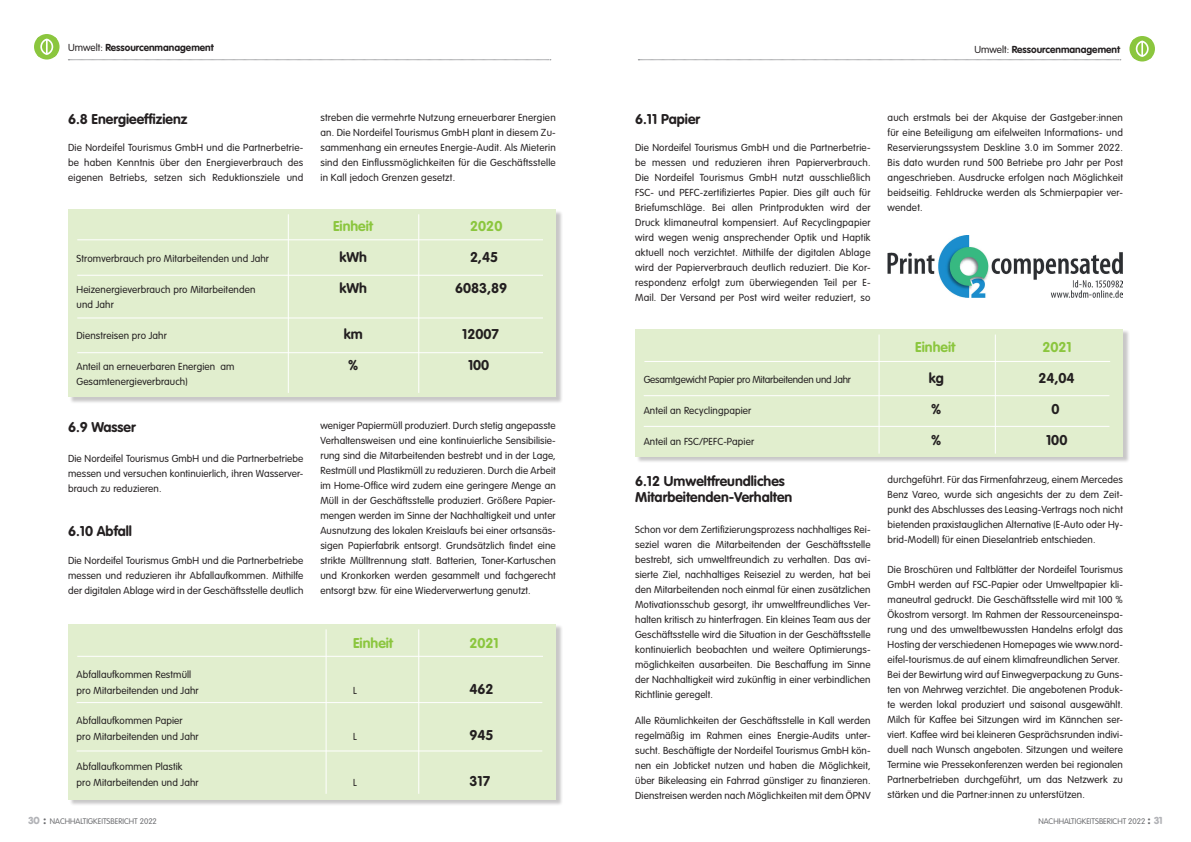
<style>
.page{position:relative;width:1191px;height:842px;background:#fff}
.page>*{position:absolute;margin:0;border:0;box-sizing:border-box;transform-origin:0 0}
.t1{font:700 14px/16px "VAG Rounded";color:#231f20}
.t2{font:700 14px "VAG Rounded";color:#8bc63e}
.t3{font:300 10px/15px "VAG Rounded";letter-spacing:.01em;color:#231f20;text-align:justify}
.t4{font:700 10px "VAG Rounded";color:#231f20}
.t5{font:300 10px "VAG Rounded";letter-spacing:-.02em;color:#231f20}
.t6{font:300 8px "VAG Rounded";color:#6c6d70}
.s1{font-weight:300}
.s2{font-weight:900;font-size:10px;color:#b2b3b7}
.s3{font-weight:900;font-size:12px}
</style>
<div class="page">
<svg style="left:1129px;top:36px;width:26px;height:26px"></svg>
<div style="left:1132px;top:39px;width:20px;height:20px;background:#8bc63e"></div>
<svg style="left:1135px;top:41px;width:13px;height:16px"></svg>
<svg style="left:34px;top:34px;width:26px;height:26px"></svg>
<div style="left:37px;top:37px;width:20px;height:20px;background:#8bc63e"></div>
<svg style="left:40px;top:39px;width:13px;height:16px"></svg>
<svg style="left:68px;top:60px;width:483px;height:1px"></svg>
<svg style="left:638px;top:60px;width:482px;height:1px"></svg>
<img style="left:887px;top:235px;width:236px;height:62px">
<div style="left:69px;top:210px;width:494px;height:194px;background:#231f20;opacity:.25"></div>
<div style="left:68px;top:209px;width:488px;height:187px;background:#e1eece"></div>
<hr style="left:77px;top:239px;width:466px;height:1px;background:#fff">
<hr style="left:77px;top:275px;width:466px;height:1px;background:#fff">
<hr style="left:77px;top:317px;width:466px;height:1px;background:#fff">
<hr style="left:77px;top:352px;width:466px;height:1px;background:#fff">
<hr style="left:288px;top:214px;width:1px;height:179px;background:#fff">
<hr style="left:418px;top:214px;width:1px;height:179px;background:#fff">
<div style="left:69px;top:624px;width:494px;height:182px;background:#231f20;opacity:.25"></div>
<div style="left:68px;top:624px;width:488px;height:175px;background:#e1eece"></div>
<hr style="left:77px;top:656px;width:466px;height:1px;background:#fff">
<hr style="left:77px;top:702px;width:465px;height:1px;background:#fff">
<hr style="left:77px;top:750px;width:465px;height:1px;background:#fff">
<hr style="left:325px;top:629px;width:1px;height:165px;background:#fff">
<hr style="left:418px;top:629px;width:1px;height:165px;background:#fff">
<div style="left:636px;top:330px;width:494px;height:134px;background:#231f20;opacity:.25"></div>
<div style="left:635px;top:329px;width:488px;height:127px;background:#e1eece"></div>
<hr style="left:644px;top:361px;width:466px;height:1px;background:#fff">
<hr style="left:643px;top:395px;width:466px;height:1px;background:#fff">
<hr style="left:643px;top:426px;width:466px;height:1px;background:#fff">
<hr style="left:878px;top:334px;width:1px;height:120px;background:#fff">
<hr style="left:994px;top:334px;width:1px;height:120px;background:#fff">
<p class="t4" style="left:68px;top:41px;width:147px"><span class="s1">Umwelt:</span> Ressourcenmanagement</p>
<p class="t4" style="left:974px;top:43px;width:147px"><span class="s1">Umwelt:</span> Ressourcenmanagement</p>
<h1 class="t1" style="left:68px;top:111px;width:121px">6.8 Energieeffizienz</h1>
<p class="t3" style="left:68px;top:140px;width:237px">Die Nordeifel Tourismus GmbH und die Partnerbetrie&shy;be haben Kenntnis über den Energieverbrauch des eigenen Betriebs, setzen sich Reduktionsziele und</p>
<p class="t3" style="left:320px;top:110px;width:237px">streben die vermehrte Nutzung erneuerbarer Energien an. Die Nordeifel Tourismus GmbH plant in diesem Zu&shy;sammenhang ein erneutes Energie-Audit. Als Mieterin sind den Einflussmöglichkeiten für die Geschäftsstelle in Kall jedoch Grenzen gesetzt.</p>
<h1 class="t2" style="left:333px;top:218px;width:41px">Einheit</h1>
<h1 class="t2" style="left:470px;top:218px;width:34px">2020</h1>
<p class="t3" style="left:77px;top:251px;width:194px">Stromverbrauch pro Mitarbeitenden und Jahr</p>
<h1 class="t1" style="left:339px;top:249px;width:29px">kWh</h1>
<h1 class="t1" style="left:470px;top:249px;width:29px">2,45</h1>
<p class="t3" style="left:77px;top:282px;width:180px">Heizenergieverbrauch pro Mitarbeitenden</p>
<h1 class="t1" style="left:339px;top:280px;width:29px">kWh</h1>
<h1 class="t1" style="left:455px;top:280px;width:53px">6083,89</h1>
<p class="t3" style="left:77px;top:297px;width:39px">und Jahr</p>
<p class="t3" style="left:77px;top:328px;width:92px">Dienstreisen pro Jahr</p>
<h1 class="t1" style="left:344px;top:326px;width:20px">km</h1>
<h1 class="t1" style="left:462px;top:326px;width:38px">12007</h1>
<p class="t3" style="left:77px;top:359px;width:159px">Anteil an erneuerbaren Energien am</p>
<h1 class="t1" style="left:348px;top:357px;width:12px">%</h1>
<h1 class="t1" style="left:468px;top:357px;width:23px">100</h1>
<p class="t3" style="left:77px;top:374px;width:113px">Gesamtenergieverbrauch)</p>
<h1 class="t1" style="left:68px;top:419px;width:69px">6.9 Wasser</h1>
<p class="t3" style="left:68px;top:451px;width:237px">Die Nordeifel Tourismus GmbH und die Partnerbetriebe messen und versuchen kontinuierlich, ihren Wasserver&shy;brauch zu reduzieren.</p>
<h1 class="t1" style="left:68px;top:523px;width:66px">6.10 Abfall</h1>
<p class="t3" style="left:68px;top:553px;width:237px">Die Nordeifel Tourismus GmbH und die Partnerbetriebe messen und reduzieren ihr Abfallaufkommen. Mithilfe der digitalen Ablage wird in der Geschäftsstelle deutlich</p>
<p class="t3" style="left:77px;top:666px;width:124px;line-height:16px">Abfallaufkommen Restmüll pro Mitarbeitenden und Jahr</p>
<p class="t3" style="left:77px;top:712px;width:124px;line-height:16px">Abfallaufkommen Papier pro Mitarbeitenden und Jahr</p>
<p class="t3" style="left:77px;top:758px;width:124px;line-height:16px">Abfallaufkommen Plastik pro Mitarbeitenden und Jahr</p>
<p class="t3" style="left:320px;top:418px;width:237px">weniger Papiermüll produziert. Durch stetig angepasste Verhaltensweisen und eine kontinuierliche Sensibilisie&shy;rung sind die Mitarbeitenden bestrebt und in der Lage, Restmüll und Plastikmüll zu reduzieren. Durch die Arbeit im Home-Office wird zudem eine geringere Menge an Müll in der Geschäftsstelle produziert. Größere Papier&shy;mengen werden im Sinne der Nachhaltigkeit und unter Ausnutzung des lokalen Kreislaufs bei einer ortsansäs&shy;sigen Papierfabrik entsorgt. Grundsätzlich findet eine strikte Mülltrennung statt. Batterien, Toner-Kartuschen und Kronkorken werden gesammelt und fachgerecht entsorgt bzw. für eine Wiederverwertung genutzt.</p>
<h1 class="t2" style="left:353px;top:635px;width:41px">Einheit</h1>
<h1 class="t2" style="left:469px;top:635px;width:31px">2021</h1>
<p class="t3" style="left:353px;top:683px;width:5px">L</p>
<h1 class="t1" style="left:469px;top:681px;width:26px">462</h1>
<p class="t3" style="left:353px;top:729px;width:5px">L</p>
<h1 class="t1" style="left:469px;top:727px;width:26px">945</h1>
<p class="t3" style="left:353px;top:775px;width:5px">L</p>
<h1 class="t1" style="left:469px;top:773px;width:22px">317</h1>
<h1 class="t1" style="left:635px;top:111px;width:67px">6.11 Papier</h1>
<p class="t3" style="left:635px;top:140px;width:237px">Die Nordeifel Tourismus GmbH und die Partnerbetrie&shy;be messen und reduzieren ihren Papierverbrauch.<br>Die Nordeifel Tourismus GmbH nutzt ausschließlich FSC- und PEFC-zertifiziertes Papier. Dies gilt auch für Briefumschläge. Bei allen Printprodukten wird der Druck klimaneutral kompensiert. Auf Recyclingpapier wird wegen wenig ansprechender Optik und Haptik aktuell noch verzichtet. Mithilfe der digitalen Ablage wird der Papierverbrauch deutlich reduziert. Die Kor&shy;respondenz erfolgt zum überwiegenden Teil per E-Mail. Der Versand per Post wird weiter reduziert, so</p>
<p class="t3" style="left:887px;top:110px;width:237px">auch erstmals bei der Akquise der Gastgeber:innen für eine Beteiligung am eifelweiten Informations- und Reservierungssystem Deskline 3.0 im Sommer 2022.<br>Bis dato wurden rund 500 Betriebe pro Jahr per Post angeschrieben. Ausdrucke erfolgen nach Möglichkeit beidseitig. Fehldrucke werden als Schmierpapier ver&shy;wendet.</p>
<h1 class="t2" style="left:915px;top:338px;width:41px">Einheit</h1>
<h1 class="t2" style="left:1042px;top:338px;width:31px">2021</h1>
<p class="t5" style="left:643px;top:373px;width:209px">Gesamtgewicht Papier pro Mitarbeitenden und Jahr</p>
<h1 class="t1" style="left:928px;top:370px;width:17px">kg</h1>
<h1 class="t1" style="left:1038px;top:370px;width:37px">24,04</h1>
<p class="t3" style="left:643px;top:403px;width:109px">Anteil an Recyclingpapier</p>
<h1 class="t1" style="left:931px;top:401px;width:12px">%</h1>
<h1 class="t1" style="left:1051px;top:401px;width:10px">0</h1>
<p class="t3" style="left:643px;top:434px;width:112px">Anteil an FSC/PEFC-Papier</p>
<h1 class="t1" style="left:931px;top:432px;width:12px">%</h1>
<h1 class="t1" style="left:1046px;top:432px;width:23px">100</h1>
<h1 class="t1" style="left:635px;top:473px;width:159px">6.12 Umweltfreundliches<br>Mitarbeitenden-Verhalten</h1>
<p class="t3" style="left:635px;top:522px;width:237px">Schon vor dem Zertifizierungsprozess nachhaltiges Rei&shy;seziel waren die Mitarbeitenden der Geschäftsstelle bestrebt, sich umweltfreundich zu verhalten. Das avi&shy;sierte Ziel, nachhaltiges Reiseziel zu werden, hat bei den Mitarbeitenden noch einmal für einen zusätzlichen Motivationsschub gesorgt, ihr umweltfreundliches Ver&shy;halten kritisch zu hinterfragen. Ein kleines Team aus der Geschäftsstelle wird die Situation in der Geschäftsstelle kontinuierlich beobachten und weitere Optimierungs&shy;möglichkeiten ausarbeiten. Die Beschaffung im Sinne der Nachhaltigkeit wird zukünftig in einer verbindlichen Richtlinie geregelt.</p>
<p class="t3" style="left:635px;top:713px;width:237px">Alle Räumlichkeiten der Geschäftsstelle in Kall werden regelmäßig im Rahmen eines Energie-Audits unter&shy;sucht. Beschäftigte der Nordeifel Tourismus GmbH kön&shy;nen ein Jobticket nutzen und haben die Möglichkeit, über Bikeleasing ein Fahrrad günstiger zu finanzieren.<br>Dienstreisen werden nach Möglichkeiten mit dem ÖPNV</p>
<p class="t3" style="left:887px;top:472px;width:237px">durchgeführt. Für das Firmenfahrzeug, einem Mercedes Benz Vareo, wurde sich angesichts der zu dem Zeit&shy;punkt des Abschlusses des Leasing-Vertrags noch nicht bietenden praxistauglichen Alternative (E-Auto oder Hy&shy;brid-Modell) für einen Dieselantrieb entschieden.</p>
<p class="t3" style="left:887px;top:562px;width:237px;text-align:left">Die Broschüren und Faltblätter der Nordeifel Tourismus GmbH werden auf FSC-Papier oder Umweltpapier kli&shy;maneutral gedruckt. Die Geschäftsstelle wird mit 100 % Ökostrom versorgt. Im Rahmen der Ressourceneinspa&shy;rung und des umweltbewussten Handelns erfolgt das Hosting der verschiedenen Homepages wie www.nord&shy;eifel-tourismus.de auf einem klimafreundlichen Server.<br>Bei der Bewirtung wird auf Einwegverpackung zu Guns&shy;ten von Mehrweg verzichtet. Die angebotenen Produk&shy;te werden lokal produziert und saisonal ausgewählt.<br>Milch für Kaffee bei Sitzungen wird im Kännchen ser&shy;viert. Kaffee wird bei kleineren Gesprächsrunden indivi&shy;duell nach Wunsch angeboten. Sitzungen und weitere Termine wie Pressekonferenzen werden bei regionalen Partnerbetrieben durchgeführt, um das Netzwerk zu stärken und die Partner:innen zu unterstützen.</p>
<p class="t6" style="left:28px;top:816px;width:130px"><span class="s2">30</span> <span class="s3">:</span> NACHHALTIGKEITSBERICHT 2022</p>
<p class="t6" style="left:1038px;top:816px;width:126px">NACHHALTIGKEITSBERICHT 2022 <span class="s3">:</span> <span class="s2">31</span></p>
</div>
